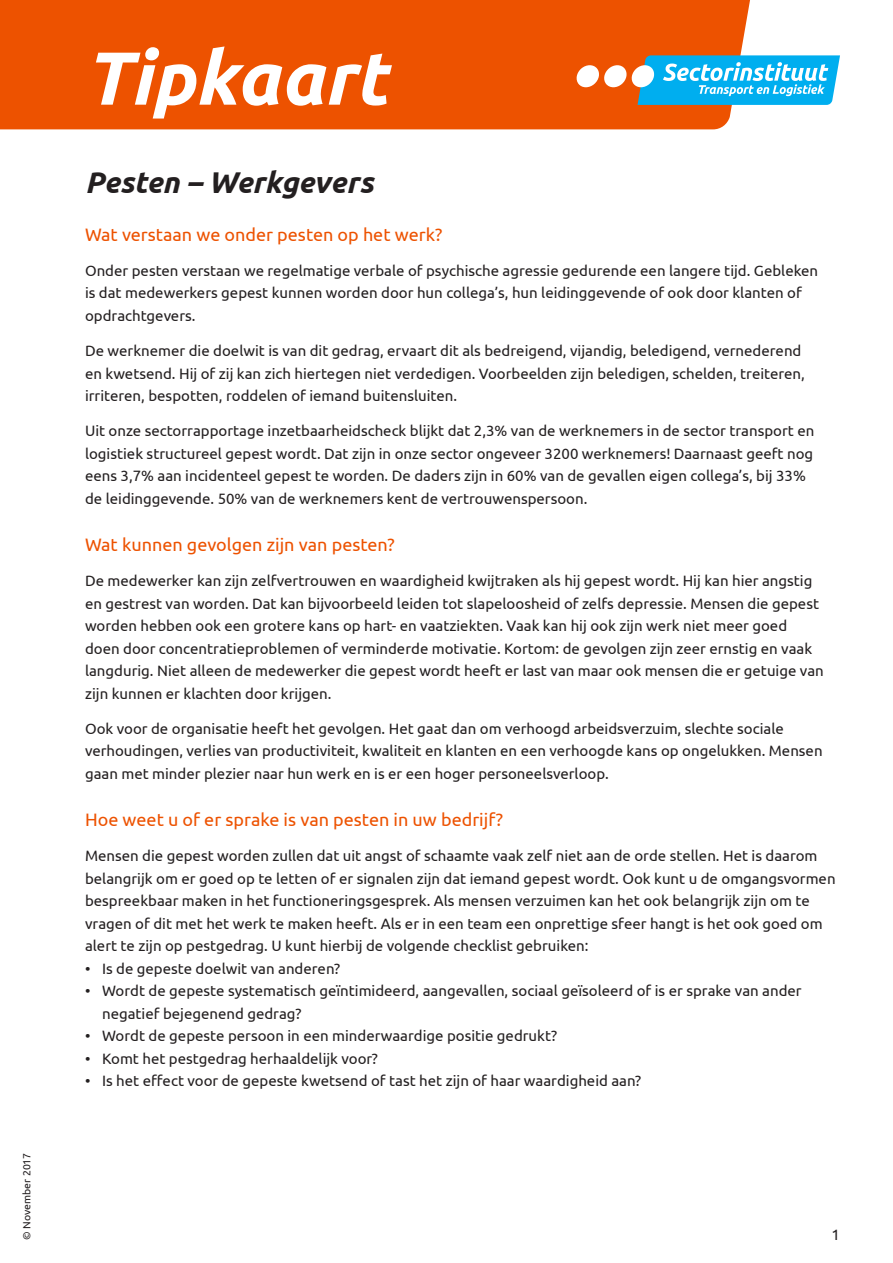
<style>
.page{position:relative;width:893px;height:1263px;background:#fff}
.page>*{position:absolute;margin:0;border:0;box-sizing:border-box;transform-origin:0 0}
.t1{font:italic 700 75px "Ubuntu";color:#fff}
.Titel_Tipkaart{font:italic 700 30px "Ubuntu";color:#231f20}
.Kop_1{font:18px "Ubuntu";color:#ed5200}
.t2{font:15px/22.5px "Ubuntu";color:#231f20}
.t3{font:10.5px "Ubuntu";color:#231f20}
</style>
<div class="page">
<div style="left:0;top:0;width:750px;height:129px;background:#ed5200"></div>
<svg style="left:577px;top:55px;width:263px;height:50px"></svg>
<p class="t3" style="left:20px;top:1239px;width:88px;rotate:-90deg">© November 2017</p>
<h1 class="t1" style="left:85px;top:33px;width:302px">Tipkaart</h1>
<p class="Titel_Tipkaart" style="left:85px;top:164px;width:290px">Pesten – Werkgevers</p>
<p class="Kop_1" style="left:85px;top:223px;width:359px">Wat verstaan we onder pesten op het werk?</p>
<p class="t2" style="left:85px;top:259px;width:735px">Onder pesten verstaan we regelmatige verbale of psychische agressie gedurende een langere tijd. Gebleken is dat medewerkers gepest kunnen worden door hun collega’s, hun leidinggevende of ook door klanten of opdrachtgevers.</p>
<p class="t2" style="left:85px;top:339px;width:721px">De werknemer die doelwit is van dit gedrag, ervaart dit als bedreigend, vijandig, beledigend, vernederend en kwetsend. Hij of zij kan zich hiertegen niet verdedigen. Voorbeelden zijn beledigen, schelden, treiteren, irriteren, bespotten, roddelen of iemand buitensluiten.</p>
<p class="t2" style="left:85px;top:419px;width:731px">Uit onze sectorrapportage inzetbaarheidscheck blijkt dat 2,3% van de werknemers in de sector transport en logistiek structureel gepest wordt. Dat zijn in onze sector ongeveer 3200 werknemers! Daarnaast geeft nog eens 3,7% aan incidenteel gepest te worden. De daders zijn in 60% van de gevallen eigen collega’s, bij 33% de leidinggevende. 50% van de werknemers kent de vertrouwenspersoon.</p>
<p class="Kop_1" style="left:85px;top:534px;width:311px">Wat kunnen gevolgen zijn van pesten?</p>
<p class="t2" style="left:85px;top:569px;width:740px">De medewerker kan zijn zelfvertrouwen en waardigheid kwijtraken als hij gepest wordt. Hij kan hier angstig en gestrest van worden. Dat kan bijvoorbeeld leiden tot slapeloosheid of zelfs depressie. Mensen die gepest worden hebben ook een grotere kans op hart- en vaatziekten. Vaak kan hij ook zijn werk niet meer goed doen door concentratieproblemen of verminderde motivatie. Kortom: de gevolgen zijn zeer ernstig en vaak langdurig. Niet alleen de medewerker die gepest wordt heeft er last van maar ook mensen die er getuige van zijn kunnen er klachten door krijgen.</p>
<p class="t2" style="left:85px;top:717px;width:739px">Ook voor de organisatie heeft het gevolgen. Het gaat dan om verhoogd arbeidsverzuim, slechte sociale verhoudingen, verlies van productiviteit, kwaliteit en klanten en een verhoogde kans op ongelukken. Mensen gaan met minder plezier naar hun werk en is er een hoger personeelsverloop.</p>
<p class="Kop_1" style="left:85px;top:809px;width:419px">Hoe weet u of er sprake is van pesten in uw bedrijf?</p>
<p class="t2" style="left:85px;top:844px;width:752px">Mensen die gepest worden zullen dat uit angst of schaamte vaak zelf niet aan de orde stellen. Het is daarom belangrijk om er goed op te letten of er signalen zijn dat iemand gepest wordt. Ook kunt u de omgangsvormen bespreekbaar maken in het functioneringsgesprek. Als mensen verzuimen kan het ook belangrijk zijn om te vragen of dit met het werk te maken heeft. Als er in een team een onprettige sfeer hangt is het ook goed om alert te zijn op pestgedrag. U kunt hierbij de volgende checklist gebruiken:</p>
<p class="t2" style="left:85px;top:957px;width:257px">• Is de gepeste doelwit van anderen?</p>
<p class="t2" style="left:102px;top:979px;width:701px;text-indent:-17px">• Wordt de gepeste systematisch geïntimideerd, aangevallen, sociaal geïsoleerd of is er sprake van ander negatief bejegenend gedrag?</p>
<p class="t2" style="left:85px;top:1024px;width:474px">• Wordt de gepeste persoon in een minderwaardige positie gedrukt?</p>
<p class="t2" style="left:85px;top:1047px;width:294px">• Komt het pestgedrag herhaaldelijk voor?</p>
<p class="t2" style="left:85px;top:1069px;width:558px">• Is het effect voor de gepeste kwetsend of tast het zijn of haar waardigheid aan?</p>
<p class="t2" style="left:832px;top:1222px;width:10px">1</p>
</div>
